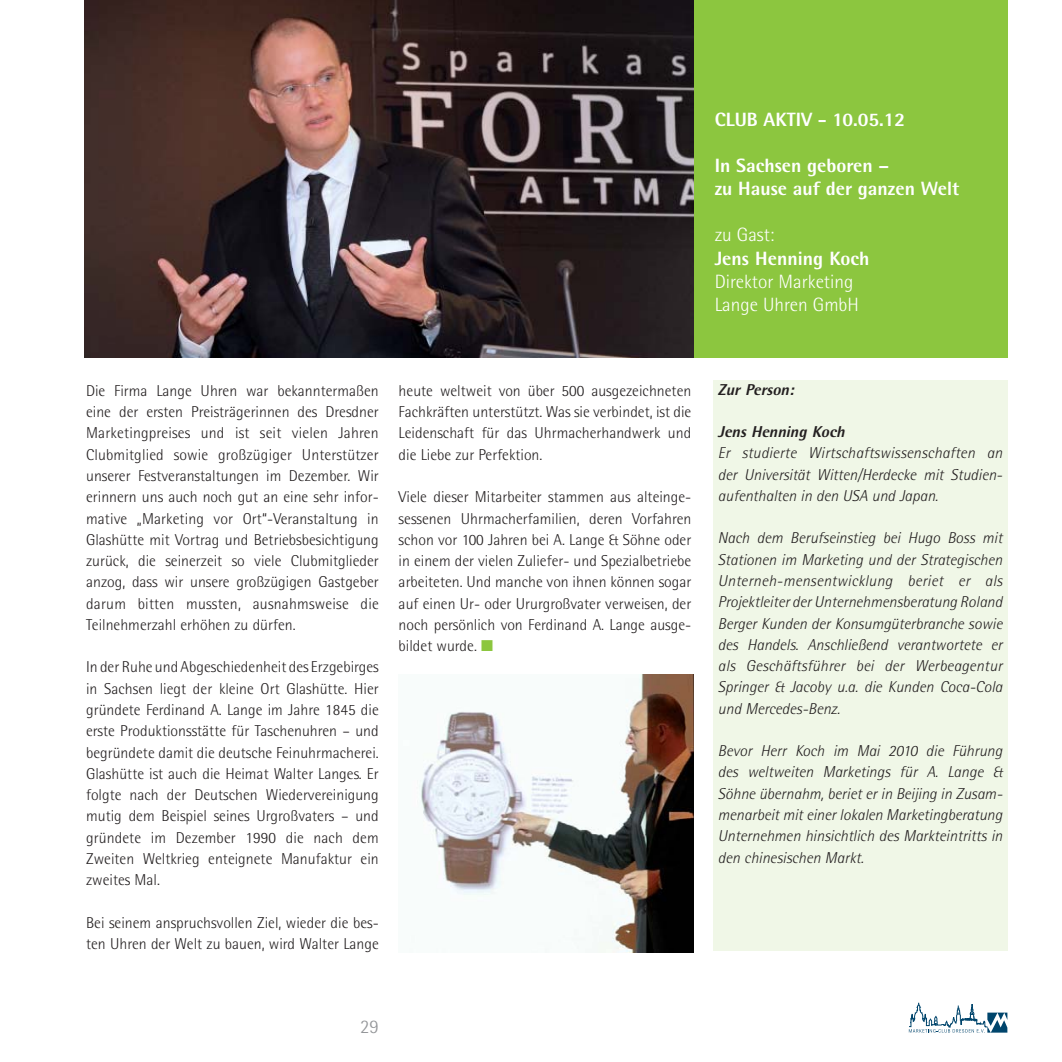
<style>
.page{position:relative;width:1062px;height:1062px;background:#fff}
.page>*{position:absolute;margin:0;border:0;box-sizing:border-box;transform-origin:0 0}
.t1{font:800 19.25px/23.1px "Rotis Semi Sans";color:#fff}
.t2{font:300 19.25px/23.3px "Rotis Semi Sans";color:#fff}
.t3{font:300 19.25px "Rotis Semi Sans";color:#939598}
.t4{font:300 15.75px/21.3px "Rotis Semi Sans";color:#231f20;text-align:justify}
.t5{font:italic 300 15.75px/21.3px "Rotis Semi Sans";color:#231f20;text-align:justify}
.t6{font:italic 800 15.75px "Rotis Semi Sans";color:#231f20}
.s1{color:#8cc63f}
</style>
<div class="page">
<svg style="left:908px;top:1002px;width:99px;height:31px"></svg>
<div style="left:713px;top:380px;width:294px;height:571px;background:#f0f7e7"></div>
<div style="left:693px;top:0;width:314px;height:357px;background:#8cc63f"></div>
<img style="left:419px;top:675px;width:274px;height:277px">
<img style="left:84px;top:0;width:609px;height:357px">
<p class="t1" style="left:714px;top:110px;width:192px">CLUB AKTIV - 10.05.12</p>
<p class="t1" style="left:714px;top:156px;width:246px">In Sachsen geboren –<br>zu Hause auf der ganzen Welt</p>
<p class="t2" style="left:714px;top:225px;width:61px">zu Gast:</p>
<p class="t1" style="left:714px;top:248px;width:156px">Jens Henning Koch</p>
<p class="t2" style="left:714px;top:272px;width:146px">Direktor Marketing<br>Lange Uhren GmbH</p>
<p class="t4" style="left:86px;top:381px;width:294px">Die Firma Lange Uhren war bekanntermaßen eine der ersten Preisträgerinnen des Dresdner Marketingpreises und ist seit vielen Jahren Clubmitglied sowie großzügiger Unterstützer unserer Festveranstaltungen im Dezember. Wir erinnern uns auch noch gut an eine sehr infor&shy;mative „Marketing vor Ort“-Veranstaltung in Glashütte mit Vortrag und Betriebsbesichtigung zurück, die seinerzeit so viele Clubmitglieder anzog, dass wir unsere großzügigen Gastgeber darum bitten mussten, ausnahmsweise die Teilnehmerzahl erhöhen zu dürfen.</p>
<p class="t4" style="left:86px;top:658px;width:294px">In der Ruhe und Abgeschiedenheit des Erzgebirges in Sachsen liegt der kleine Ort Glashütte. Hier gründete Ferdinand A. Lange im Jahre 1845 die erste Produktionsstätte für Taschenuhren – und begründete damit die deutsche Feinuhrmacherei.<br>Glashütte ist auch die Heimat Walter Langes. Er folgte nach der Deutschen Wiedervereinigung mutig dem Beispiel seines Urgroßvaters – und gründete im Dezember 1990 die nach dem Zweiten Weltkrieg enteignete Manufaktur ein zweites Mal.</p>
<p class="t4" style="left:86px;top:913px;width:294px">Bei seinem anspruchsvollen Ziel, wieder die bes&shy;ten Uhren der Welt zu bauen, wird Walter Lange</p>
<p class="t4" style="left:399px;top:381px;width:294px">heute weltweit von über 500 ausgezeichneten Fachkräften unterstützt. Was sie verbindet, ist die Leidenschaft für das Uhrmacherhandwerk und die Liebe zur Perfektion.</p>
<p class="t4" style="left:399px;top:488px;width:294px">Viele dieser Mitarbeiter stammen aus alteinge&shy;sessenen Uhrmacherfamilien, deren Vorfahren schon vor 100 Jahren bei A. Lange &amp; Söhne oder in einem der vielen Zuliefer- und Spezialbetriebe arbeiteten. Und manche von ihnen können sogar auf einen Ur- oder Ururgroßvater verweisen, der noch persönlich von Ferdinand A. Lange ausge&shy;bildet wurde. <span class="s1">■</span></p>
<p class="t6" style="left:718px;top:384px;width:80px">Zur Person:</p>
<p class="t6" style="left:718px;top:426px;width:131px">Jens Henning Koch</p>
<p class="t5" style="left:718px;top:444px;width:286px">Er studierte Wirtschaftswissenschaften an der Universität Witten/Herdecke mit Studien&shy;aufenthalten in den USA und Japan.</p>
<p class="t5" style="left:718px;top:529px;width:286px">Nach dem Berufseinstieg bei Hugo Boss mit Stationen im Marketing und der Strategischen Unterneh-mensentwicklung beriet er als Projektleiter der Unternehmensberatung Roland Berger Kunden der Konsumgüterbranche sowie des Handels. Anschließend verantwortete er als Geschäftsführer bei der Werbeagentur Springer &amp; Jacoby u.a. die Kunden Coca-Cola und Mercedes-Benz.</p>
<p class="t5" style="left:718px;top:741px;width:286px">Bevor Herr Koch im Mai 2010 die Führung des weltweiten Marketings für A. Lange &amp; Söhne übernahm, beriet er in Beijing in Zusam&shy;menarbeit mit einer lokalen Marketingberatung Unternehmen hinsichtlich des Markteintritts in den chinesischen Markt.</p>
<p class="t3" style="left:360px;top:1019px;width:20px">29</p>
</div>
